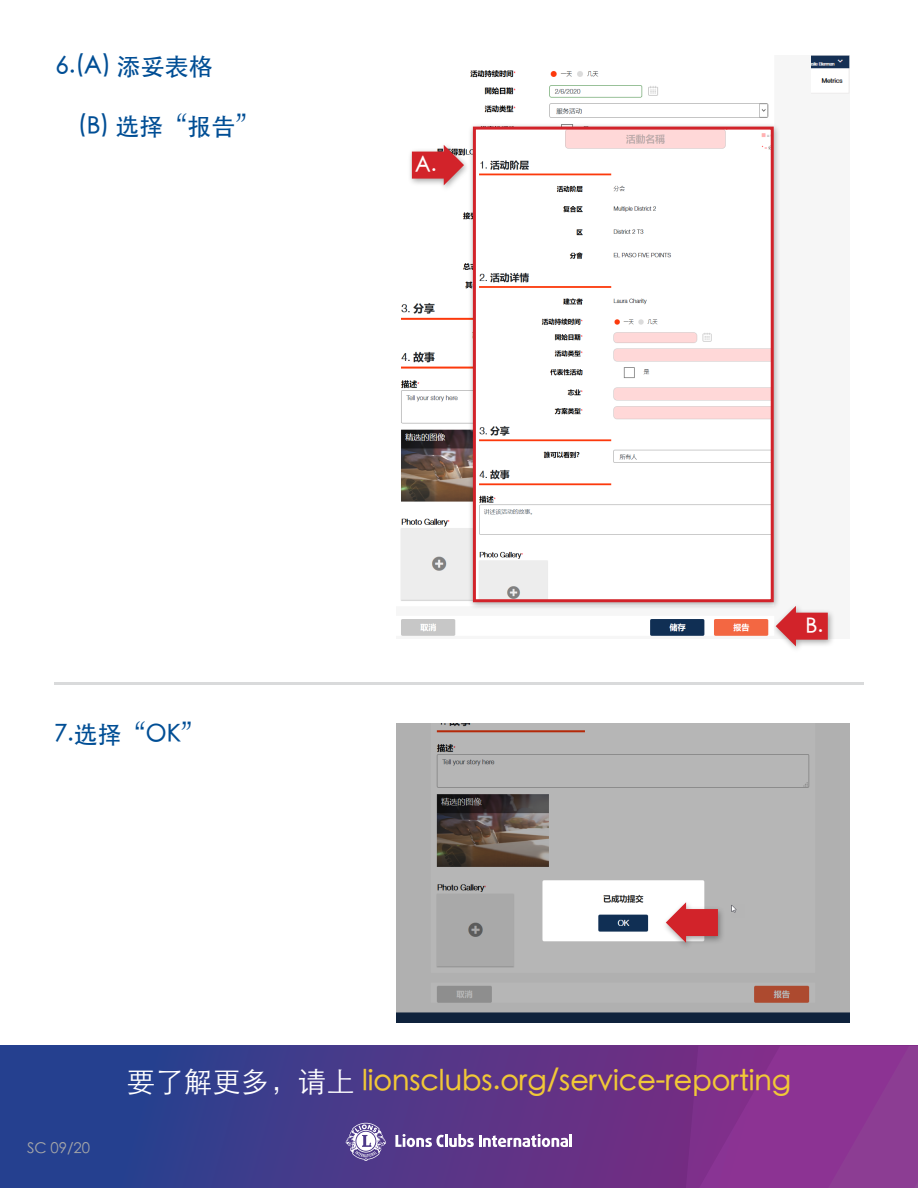
<style>
.page{position:relative;width:918px;height:1188px;background:#fff}
.page>*{position:absolute;margin:0;border:0;box-sizing:border-box;transform-origin:0 0}
.t1{font:500 28.5px "ST Heiti SC";color:#f1c837}
.t2{font:500 24px "ST Heiti SC";color:#004e95}
.t3{font:500 21px "ST Heiti SC";color:#fff}
.t4{font:300 15px "ST Heiti SC";color:#a5a6a8}
.s1{font-weight:300;color:#fff}
</style>
<div class="page">
<img style="left:401px;top:70px;width:368px;height:566px">
<div style="left:771px;top:603px;width:64px;height:51px;background:#000;opacity:.35"></div>
<svg style="left:776px;top:606px;width:52px;height:40px"></svg>
<div style="left:468px;top:123px;width:313px;height:487px;background:#000;opacity:.35"></div>
<svg style="left:471px;top:125px;width:304px;height:479px"></svg>
<div style="left:407px;top:142px;width:63px;height:51px;background:#000;opacity:.35"></div>
<svg style="left:412px;top:145px;width:52px;height:40px"></svg>
<img style="left:397px;top:723px;width:453px;height:300px">
<svg style="left:0;top:1046px;width:685px;height:142px"></svg>
<svg style="left:685px;top:1046px;width:233px;height:142px"></svg>
<svg style="left:395px;top:1134px;width:177px;height:13px"></svg>
<svg style="left:346px;top:1123px;width:40px;height:38px"></svg>
<div style="left:662px;top:899px;width:63px;height:51px;background:#000;opacity:.35"></div>
<svg style="left:666px;top:902px;width:52px;height:41px"></svg>
<hr style="left:54px;top:682px;width:810px;height:2px;background:#d9dadb">
<p class="t2" style="left:56px;top:53px;width:159px">6.(A) 添妥表格</p>
<p class="t2" style="left:78px;top:114px;width:183px">(B) 选择“报告”</p>
<p class="t3" style="left:415px;top:154px;width:23px">A.</p>
<p class="t2" style="left:54px;top:721px;width:152px">7.选择“OK”</p>
<p class="t3" style="left:805px;top:615px;width:19px">B.</p>
<p class="t4" style="left:27px;top:1135px;width:65px">SC 09/20</p>
<p class="t1" style="left:127px;top:1066px;width:666px"><span class="s1">要了解更多，请上</span> lionsclubs.org/service-reporting</p>
</div>
